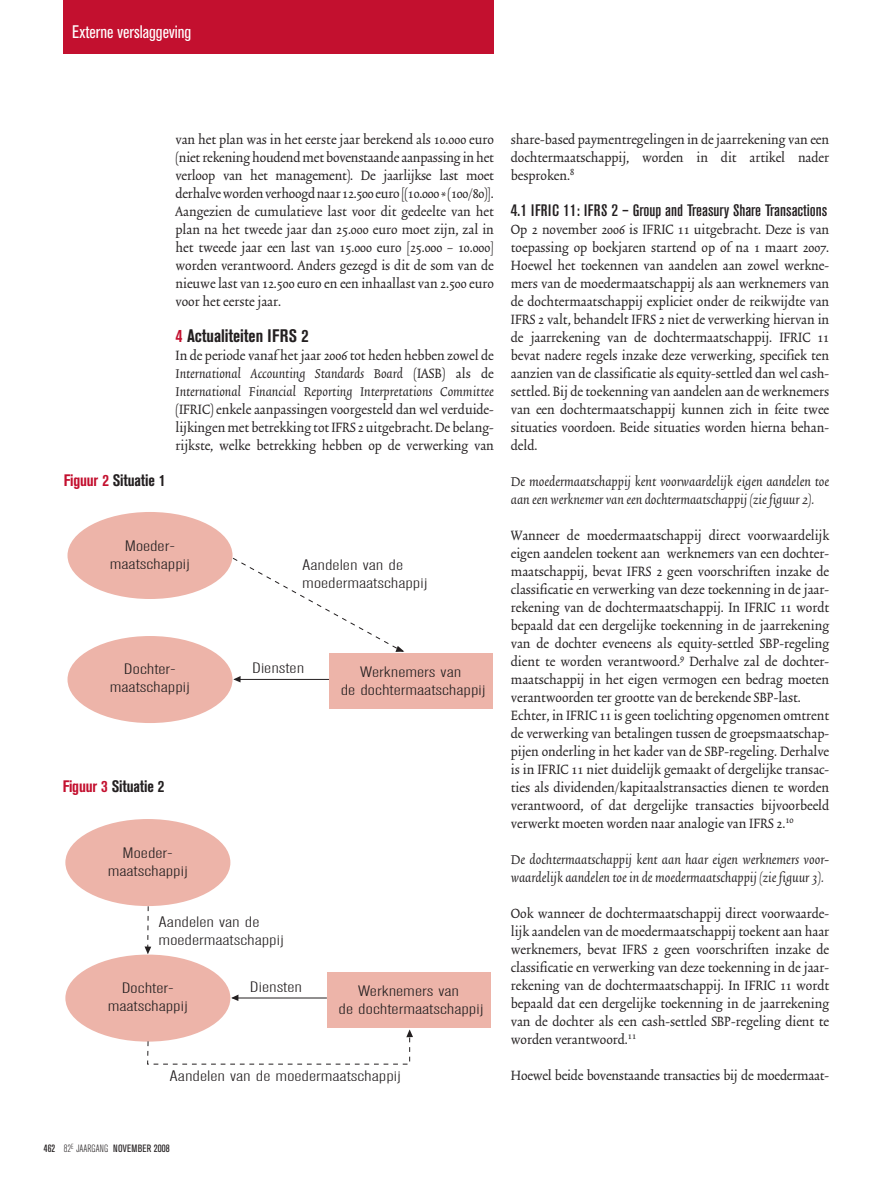
<style>
.page{position:relative;width:893px;height:1191px;background:#fff}
.page>*{position:absolute;margin:0;border:0;box-sizing:border-box;transform-origin:0 0}
.t1{font:condensed 18px "Akzidenz Grotesk BE";color:#fff}
.t2{font:700 condensed 18px "Akzidenz Grotesk BE";letter-spacing:-.005em;color:#231f20}
.t3{font:500 condensed 16.5px "Akzidenz Grotesk BE";color:#231f20;scale:1.15 1}
.t4{font:700 condensed 16.5px "Akzidenz Grotesk BE";letter-spacing:-.01em;color:#231f20}
.t5{font:15.9px/18px "Trinite No 2 Rom Con";color:#231f20;text-align:justify}
.t6{font:italic 15.9px/18px "Trinite No 2 Rom Con";color:#231f20}
.t7{font:300 condensed 15px/18px "Akzidenz Grotesk BE";color:#231f20;text-align:center;scale:1.5 1}
.t8{font:condensed 10.5px "Akzidenz Grotesk BE";letter-spacing:.02em;color:#231f20}
.t9{font:500 condensed 10.5px "Akzidenz Grotesk BE";color:#231f20}
.s1{color:#c3102f}
.s2{font-style:normal}
.s3{font-weight:300}
</style>
<div class="page">
<div style="left:330px;top:653px;width:163px;height:56px;background:#edb4a9"></div>
<div style="left:68px;top:512px;width:165px;height:87px;background:#edb4a9;border-radius:50%"></div>
<div style="left:68px;top:636px;width:165px;height:87px;background:#edb4a9;border-radius:50%"></div>
<hr style="left:235px;top:679px;width:94px;height:1px;background:#231f20">
<svg style="left:233px;top:676px;width:8px;height:6px"></svg>
<svg style="left:232px;top:557px;width:172px;height:95px"></svg>
<div style="left:327px;top:972px;width:164px;height:55px;background:#edb4a9"></div>
<div style="left:65px;top:819px;width:165px;height:87px;background:#edb4a9;border-radius:50%"></div>
<div style="left:65px;top:954px;width:165px;height:87px;background:#edb4a9;border-radius:50%"></div>
<hr style="left:232px;top:997px;width:95px;height:1px;background:#231f20">
<svg style="left:231px;top:994px;width:7px;height:7px"></svg>
<svg style="left:145px;top:906px;width:6px;height:48px"></svg>
<svg style="left:147px;top:1029px;width:266px;height:36px"></svg>
<div style="left:64px;top:0;width:430px;height:53px;background:#c3102f"></div>
<p class="t1" style="left:72px;top:25px;width:120px">Externe verslaggeving</p>
<p class="t4" style="left:64px;top:474px;width:103px"><span class="s1">Figuur 2</span> Situatie 1</p>
<p class="t5" style="left:176px;top:131px;width:320px">van het plan was in het eerste jaar berekend als 10.000 euro (niet rekening houdend met bovenstaande aanpassing in het verloop van het management). De jaarlijkse last moet derhalve worden verhoogd naar 12.500 euro [(10.000 * (100/80)].<br>Aangezien de cumulatieve last voor dit gedeelte van het plan na het tweede jaar dan 25.000 euro moet zijn, zal in het tweede jaar een last van 15.000 euro [25.000 – 10.000] worden verantwoord. Anders gezegd is dit de som van de nieuwe last van 12.500 euro en een inhaallast van 2.500 euro voor het eerste jaar.</p>
<p class="t2" style="left:176px;top:329px;width:135px"><span class="s1">4</span> Actualiteiten IFRS 2</p>
<p class="t6" style="left:176px;top:347px;width:320px;text-align:justify"><span class="s2">In de periode vanaf het jaar 2006 tot heden hebben zowel de </span>International Accounting Standards Board <span class="s2">(IASB) als de </span>International Financial Reporting Interpretations Committee</p>
<p class="t5" style="left:176px;top:401px;width:320px">(IFRIC) enkele aanpassingen voorgesteld dan wel verduide&shy;lijkingen met betrekking tot IFRS 2 uitgebracht. De belang&shy;rijkste, welke betrekking hebben op de verwerking van</p>
<p class="t7" style="left:110px;top:538px;width:55px">Moeder&shy;maatschappij</p>
<p class="t7" style="left:302px;top:557px;width:85px;text-align:left">Aandelen van de moedermaatschappij</p>
<p class="t7" style="left:110px;top:661px;width:55px">Dochter&shy;maatschappij</p>
<p class="t7" style="left:252px;top:660px;width:36px">Diensten</p>
<p class="t4" style="left:63px;top:780px;width:103px"><span class="s1">Figuur 3</span> Situatie 2</p>
<p class="t7" style="left:108px;top:845px;width:55px">Moeder&shy;maatschappij</p>
<p class="t7" style="left:158px;top:914px;width:85px;text-align:left">Aandelen van de moedermaatschappij</p>
<p class="t7" style="left:108px;top:980px;width:55px">Dochter&shy;maatschappij</p>
<p class="t7" style="left:250px;top:978px;width:36px">Diensten</p>
<p class="t7" style="left:341px;top:664px;width:98px">Werknemers van<br>de dochtermaatschappij</p>
<p class="t7" style="left:339px;top:983px;width:98px">Werknemers van<br>de dochtermaatschappij</p>
<p class="t7" style="left:169px;top:1068px;width:156px">Aandelen van de moedermaatschappij</p>
<p class="t5" style="left:511px;top:131px;width:320px">share-based paymentregelingen in de jaarrekening van een dochtermaatschappij, worden in dit artikel nader besproken.<sup>8</sup></p>
<p class="t3" style="left:511px;top:204px;width:277px">4.1 IFRIC 11: IFRS 2 – Group and Treasury Share Transactions</p>
<p class="t5" style="left:511px;top:221px;width:320px">Op 2 november 2006 is IFRIC 11 uitgebracht. Deze is van toepassing op boekjaren startend op of na 1 maart 2007.<br>Hoewel het toekennen van aandelen aan zowel werkne&shy;mers van de moedermaatschappij als aan werknemers van de dochtermaatschappij expliciet onder de reikwijdte van IFRS 2 valt, behandelt IFRS 2 niet de verwerking hiervan in de jaarrekening van de dochtermaatschappij. IFRIC 11 bevat nadere regels inzake deze verwerking, specifiek ten aanzien van de classificatie als equity-settled dan wel cash&shy;settled. Bij de toekenning van aandelen aan de werknemers van een dochtermaatschappij kunnen zich in feite twee situaties voordoen. Beide situaties worden hierna behan&shy;deld.</p>
<p class="t6" style="left:511px;top:473px;width:320px">De moedermaatschappij kent voorwaardelijk eigen aandelen toe aan een werknemer van een dochtermaatschappij (zie figuur 2).</p>
<p class="t5" style="left:511px;top:527px;width:320px;text-align:left">Wanneer de moedermaatschappij direct voorwaardelijk eigen aandelen toekent aan werknemers van een dochter&shy;maatschappij, bevat IFRS 2 geen voorschriften inzake de classificatie en verwerking van deze toekenning in de jaar&shy;rekening van de dochtermaatschappij. In IFRIC 11 wordt bepaald dat een dergelijke toekenning in de jaarrekening van de dochter eveneens als equity-settled SBP-regeling dient te worden verantwoord.<sup>9</sup> Derhalve zal de dochter&shy;maatschappij in het eigen vermogen een bedrag moeten verantwoorden ter grootte van de berekende SBP-last.<br>Echter, in IFRIC 11 is geen toelichting opgenomen omtrent de verwerking van betalingen tussen de groepsmaatschap&shy;pijen onderling in het kader van de SBP-regeling. Derhalve is in IFRIC 11 niet duidelijk gemaakt of dergelijke transac&shy;ties als dividenden/kapitaalstransacties dienen te worden verantwoord, of dat dergelijke transacties bijvoorbeeld verwerkt moeten worden naar analogie van IFRS 2.<sup>10</sup></p>
<p class="t6" style="left:511px;top:851px;width:320px">De dochtermaatschappij kent aan haar eigen werknemers voor&shy;waardelijk aandelen toe in de moedermaatschappij (zie figuur 3).</p>
<p class="t5" style="left:511px;top:905px;width:320px">Ook wanneer de dochtermaatschappij direct voorwaarde&shy;lijk aandelen van de moedermaatschappij toekent aan haar werknemers, bevat IFRS 2 geen voorschriften inzake de classificatie en verwerking van deze toekenning in de jaar&shy;rekening van de dochtermaatschappij. In IFRIC 11 wordt bepaald dat een dergelijke toekenning in de jaarrekening van de dochter als een cash-settled SBP-regeling dient te worden verantwoord.<sup>11</sup></p>
<p class="t5" style="left:511px;top:1067px;width:320px">Hoewel beide bovenstaande transacties bij de moedermaat-</p>
<p class="t9" style="left:44px;top:1145px;width:13px">462</p>
<p class="t8" style="left:64px;top:1145px;width:108px"><span class="s3">82</span><sup>E</sup> <span class="s3">JAARGANG</span> NOVEMBER 2008</p>
</div>
